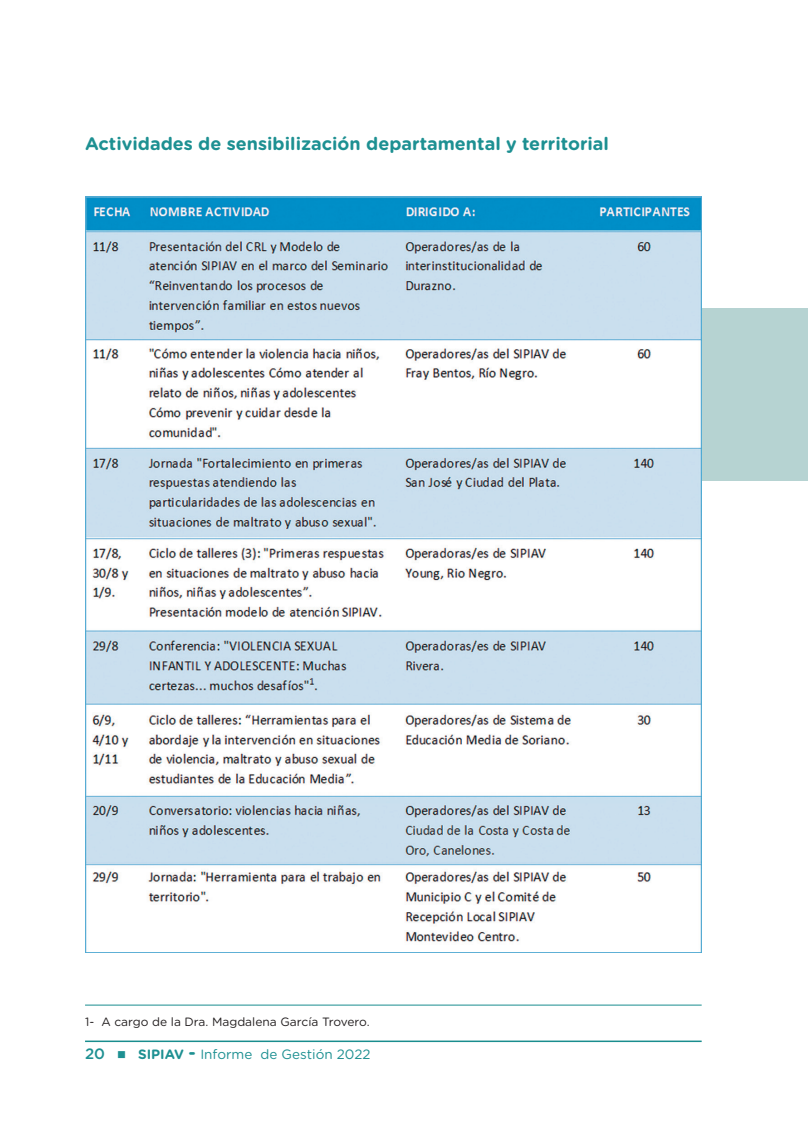
<style>
.page{position:relative;width:808px;height:1127px;background:#fff}
.page>*{position:absolute;margin:0;border:0;box-sizing:border-box;transform-origin:0 0}
.t1{font:700 18px "Gotham Rounded";color:#1d9092}
.t2{font:13.5px "Gotham Rounded";color:#1d9092}
.t3{font:12px "Gotham Rounded";color:#231f20}
.s1{font-weight:500;font-size:15px}
.s2{font-weight:700}
.s3{font-weight:700;font-size:18px}
</style>
<div class="page">
<div style="left:117px;top:308px;width:691px;height:172px;background:#b6d3d2"></div>
<hr style="left:85px;top:1040px;width:617px;height:2px;background:#198d8e">
<hr style="left:85px;top:1005px;width:617px;height:1px;background:#198d8e">
<img style="left:85px;top:197px;width:617px;height:755px">
<p class="t1" style="left:85px;top:130px;width:525px">Actividades de sensibilización departamental y territorial</p>
<p class="t3" style="left:85px;top:1013px;width:286px">1- A cargo de la Dra. Magdalena García Trovero.</p>
<p class="t2" style="left:85px;top:1045px;width:287px"><span class="s1">20</span> ■ <span class="s2">SIPIAV</span> <span class="s3">-</span> Informe de Gestión 2022</p>
</div>
